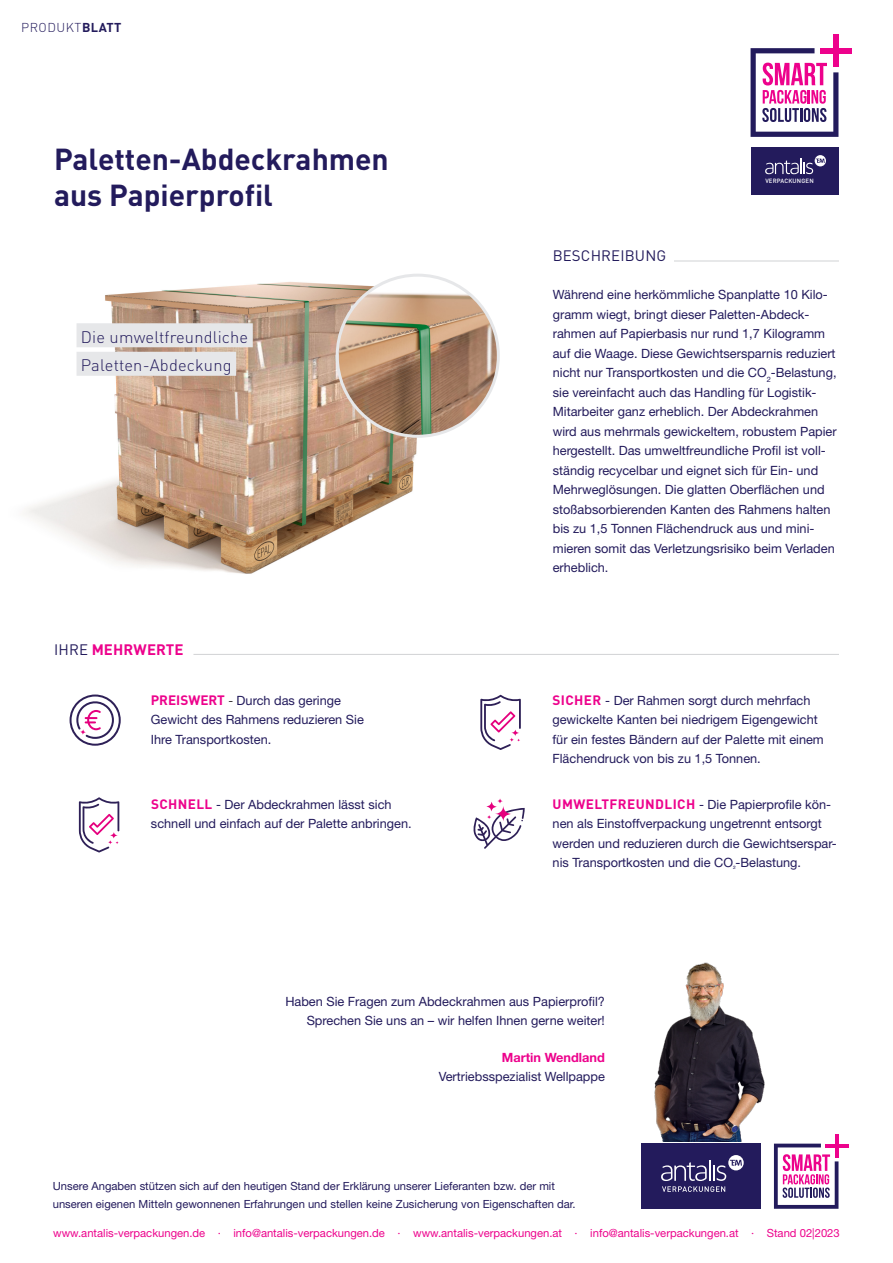
<style>
.page{position:relative;width:893px;height:1263px;background:#fff}
.page>*{position:absolute;margin:0;border:0;box-sizing:border-box;transform-origin:0 0}
.t1{font:700 30px/36px "DINOT";color:#231b5c}
.Image-Title{font:300 16.5px/28.5px "DINOT";letter-spacing:.01em;color:#231b5c}
.t2{font:700 15px "DINOT";letter-spacing:.01em;color:#ed028c}
.t3{font:15px "DINOT";letter-spacing:.01em;color:#231b5c}
.Body{font:12.75px/19.5px "Helvetica Neue LT Std";color:#231b5c}
.Mehrwert-Umwelt{font:12.75px/19.5px "Helvetica Neue LT Std";color:#231b5c}
.t4{font:700 12.75px "Helvetica Neue LT Std";color:#ed028c}
.t5{font:300 12.75px "DINOT";letter-spacing:.04em;color:#231b5c}
.t6{font:11.25px "Helvetica Neue LT Std";color:#231b5c}
.t7{font:11.25px "Helvetica Neue LT Std";color:#ed028c}
.t8{font:500 6px "DINOT";letter-spacing:.025em;color:#fff}
.s1{font-weight:700}
.s2{font-weight:400;color:#231b5c}
.s3{font-family:"DINOT";font-weight:700;font-size:13.5px;color:#ed028c}
.s4{font-family:"DINOT";color:#231f20}
</style>
<div class="page">
<img style="left:24px;top:274px;width:406px;height:300px">
<hr style="left:193px;top:654px;width:646px;height:1px;background:#d1d2d4">
<hr style="left:674px;top:261px;width:165px;height:1px;background:#d1d2d4">
<div style="left:750px;top:147px;width:88px;height:48px;background:#231b5c"></div>
<svg style="left:765px;top:155px;width:61px;height:19px"></svg>
<svg style="left:751px;top:48px;width:87px;height:89px"></svg>
<div style="left:833px;top:35px;width:5px;height:32px;background:#ed028c"></div>
<div style="left:820px;top:48px;width:32px;height:5px;background:#ed028c"></div>
<svg style="left:70px;top:694px;width:51px;height:52px"></svg>
<svg style="left:480px;top:695px;width:41px;height:55px"></svg>
<div style="left:77px;top:323px;width:176px;height:24px;background:#e6e7e9"></div>
<div style="left:77px;top:352px;width:159px;height:24px;background:#e6e7e9"></div>
<svg style="left:473px;top:798px;width:52px;height:51px"></svg>
<img style="left:339px;top:275px;width:157px;height:161px">
<div style="left:336px;top:274px;width:164px;height:164px;border:3px solid #e6e7e9;border-radius:50%"></div>
<div style="left:641px;top:1143px;width:120px;height:66px;background:#231b5c"></div>
<svg style="left:661px;top:1155px;width:83px;height:37px"></svg>
<svg style="left:774px;top:1143px;width:64px;height:66px"></svg>
<hr style="left:835px;top:1134px;width:3px;height:23px;background:#ed028c">
<svg style="left:825px;top:1143px;width:23px;height:4px"></svg>
<svg style="left:79px;top:797px;width:40px;height:55px"></svg>
<img style="left:654px;top:962px;width:111px;height:179px">
<p class="t5" style="left:21px;top:18px;width:102px">PRODUKT<span class="s1">BLATT</span></p>
<p class="t1" style="left:54px;top:138px;width:336px">Paletten-Abdeckrahmen aus Papierprofil</p>
<p class="Image-Title" style="left:81px;top:321px;width:169px">Die umweltfreundliche<br>Paletten-Abdeckung</p>
<p class="t2" style="left:54px;top:638px;width:131px"><span class="s2">IHRE</span> MEHRWERTE</p>
<p class="Body" style="left:151px;top:690px;width:192px"><span class="s3">PREISWERT</span> <span class="s4">-</span> Durch das geringe</p>
<p class="Body" style="left:151px;top:710px;width:214px">Gewicht des Rahmens reduzieren Sie</p>
<p class="Body" style="left:151px;top:729px;width:122px">Ihre Transportkosten.</p>
<p class="t3" style="left:553px;top:244px;width:115px">BESCHREIBUNG</p>
<p class="t8" style="left:765px;top:176px;width:50px">VERPACKUNGEN</p>
<p class="Body" style="left:553px;top:285px;width:285px">Während eine herkömmliche Spanplatte 10 Kilo&shy;gramm wiegt, bringt dieser Paletten-Abdeck&shy;rahmen auf Papierbasis nur rund 1,7 Kilogramm auf die Waage. Diese Gewichtsersparnis reduziert nicht nur Transportkosten und die CO<sub>2</sub>-Belastung, sie vereinfacht auch das Handling für Logistik-Mitarbeiter ganz erheblich. Der Abdeckrahmen wird aus mehrmals gewickeltem, robustem Papier hergestellt. Das umweltfreundliche Profil ist voll&shy;ständig recycelbar und eignet sich für Ein- und Mehrweglösungen. Die glatten Oberflächen und stoßabsorbierenden Kanten des Rahmens halten bis zu 1,5 Tonnen Flächendruck aus und mini&shy;mieren somit das Verletzungsrisiko beim Verladen erheblich.</p>
<p class="Mehrwert-Umwelt" style="left:552px;top:690px;width:273px"><span class="s3">SICHER</span> - Der Rahmen sorgt durch mehrfach gewickelte Kanten bei niedrigem Eigengewicht für ein festes Bändern auf der Palette mit einem Flächendruck von bis zu 1,5 Tonnen.</p>
<p class="Mehrwert-Umwelt" style="left:151px;top:794px;width:262px"><span class="s3">SCHNELL</span> - Der Abdeckrahmen lässt sich schnell und einfach auf der Palette anbringen.</p>
<p class="Mehrwert-Umwelt" style="left:553px;top:794px;width:286px"><span class="s3">UMWELTFREUNDLICH</span> - Die Papierprofile kön&shy;nen als Einstoffverpackung ungetrennt entsorgt werden und reduzieren durch die Gewichtserspar&shy;nis Transportkosten und die CO<sub>²</sub>-Belastung.</p>
<p class="Body" style="left:285px;top:991px;width:321px">Haben Sie Fragen zum Abdeckrahmen aus Papierprofil?</p>
<p class="Body" style="left:307px;top:1010px;width:300px">Sprechen Sie uns an – wir helfen Ihnen gerne weiter!</p>
<p class="t4" style="left:502px;top:1049px;width:104px">Martin Wendland</p>
<p class="Body" style="left:439px;top:1067px;width:168px">Vertriebsspezialist Wellpappe</p>
<p class="t6" style="left:53px;top:1179px;width:504px">Unsere Angaben stützen sich auf den heutigen Stand der Erklärung unserer Lieferanten bzw. der mit</p>
<p class="t6" style="left:53px;top:1197px;width:524px">unseren eigenen Mitteln gewonnenen Erfahrungen und stellen keine Zusicherung von Eigenschaften dar.</p>
<p class="t7" style="left:53px;top:1226px;width:788px">www.antalis-verpackungen.de · info@antalis-verpackungen.de · www.antalis-verpackungen.at · info@antalis-verpackungen.at · Stand 02|2023</p>
</div>
